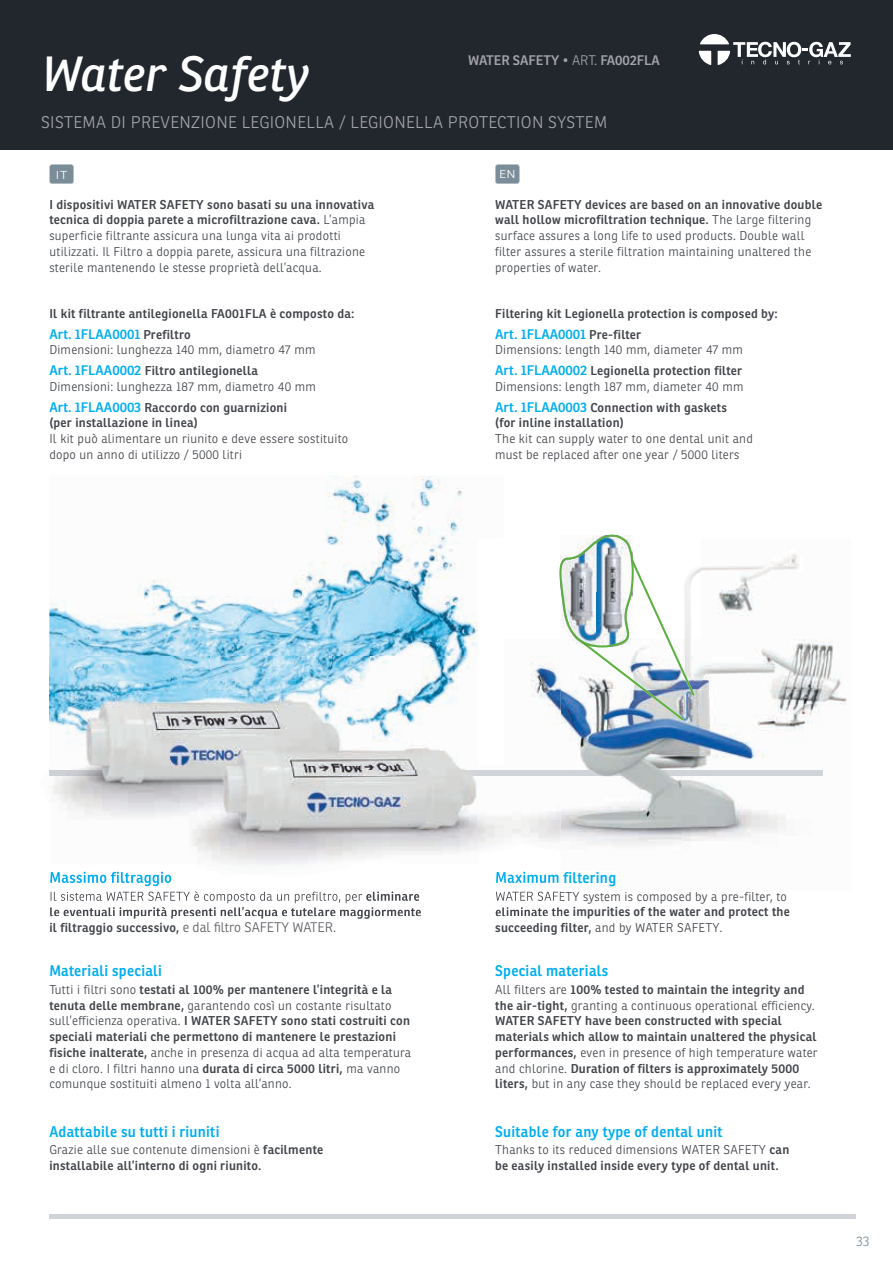
<style>
.page{position:relative;width:893px;height:1263px;background:#fff}
.page>*{position:absolute;margin:0;border:0;box-sizing:border-box;transform-origin:0 0}
.t1{font:italic 48px "Ronnia";letter-spacing:-.01em;color:#fff}
.t2{font:300 16.5px "Ronnia";letter-spacing:.02em;color:#a4a3a8}
.t3{font:600 15px "Ronnia";letter-spacing:.02em;color:#00aeef;scale:.96 1}
.t4{font:600 13.5px "Ronnia";color:#00aeef}
.t5{font:600 13.5px "Ronnia";color:#a4a3a8}
.t6{font:300 13.5px "Ronnia";color:#7b8d98}
.t7{font:600 12.45px/15.8px "Ronnia";letter-spacing:.02em;color:#414449}
.t8{font:300 12.45px/15.8px "Ronnia";letter-spacing:.02em;color:#414449}
.t9{font:300 11.25px "Ronnia";color:#fff;scale:1.18 1}
.s1{font-weight:300}
.s2{font-weight:600}
.s3{font-size:12.45px;color:#414449}
.s4{font-weight:600;font-size:13.5px;color:#00aeef}
.s5{font-weight:300;font-size:13.5px;color:#5b5c62}
</style>
<div class="page">
<div style="left:0;top:0;width:893px;height:149px;background:#22272e"></div>
<img style="left:49px;top:476px;width:429px;height:290px">
<svg style="left:49px;top:164px;width:25px;height:20px"></svg>
<svg style="left:495px;top:164px;width:25px;height:20px"></svg>
<img style="left:695px;top:554px;width:146px;height:135px">
<img style="left:561px;top:689px;width:286px;height:156px">
<img style="left:561px;top:771px;width:262px;height:4px">
<img style="left:559px;top:535px;width:136px;height:186px">
<div style="left:49px;top:1214px;width:807px;height:5px;background:#d0d4d8"></div>
<img style="left:49px;top:656px;width:2px;height:245px">
<img style="left:51px;top:766px;width:427px;height:98px">
<img style="left:478px;top:656px;width:83px;height:216px">
<img style="left:50px;top:872px;width:122px;height:14px">
<img style="left:51px;top:891px;width:311px;height:12px">
<img style="left:366px;top:891px;width:54px;height:10px">
<img style="left:50px;top:907px;width:371px;height:9px">
<img style="left:496px;top:872px;width:63px;height:11px">
<img style="left:496px;top:891px;width:65px;height:10px">
<img style="left:496px;top:907px;width:65px;height:9px">
<svg style="left:700px;top:34px;width:151px;height:30px"></svg>
<p class="t5" style="left:468px;top:52px;width:193px">WATER SAFETY <span class="s1">• ART.</span> FA002FLA</p>
<h1 class="t1" style="left:41px;top:44px;width:270px">Water Safety</h1>
<h2 class="t2" style="left:41px;top:112px;width:568px">SISTEMA DI PREVENZIONE LEGIONELLA / LEGIONELLA PROTECTION SYSTEM</h2>
<p class="t9" style="left:56px;top:168px;width:11px">IT</p>
<p class="t9" style="left:499px;top:167px;width:15px">EN</p>
<p class="t8" style="left:495px;top:196px;width:328px"><span class="s2">WATER SAFETY devices are based on an innovative double wall hollow microfiltration technique.</span> The large filtering surface assures a long life to used products. Double wall filter assures a sterile filtration maintaining unaltered the properties of water.</p>
<p class="t7" style="left:495px;top:305px;width:284px">Filtering kit Legionella protection is composed by:</p>
<p class="t4" style="left:495px;top:325px;width:148px">Art. 1FLAA0001 <span class="s3">Pre-filter</span></p>
<p class="t8" style="left:495px;top:340px;width:249px;line-height:20.7px">Dimensions: length 140 mm, diameter 47 mm<br><span class="s4">Art. 1FLAA0002</span> <span class="s2">Legionella protection filter</span></p>
<p class="t8" style="left:495px;top:376px;width:250px;line-height:20.7px">Dimensions: length 187 mm, diameter 40 mm<br><span class="s4">Art. 1FLAA0003</span> <span class="s2">Connection with gaskets</span></p>
<p class="t7" style="left:495px;top:415px;width:130px">(for inline installation)</p>
<p class="t8" style="left:495px;top:431px;width:259px">The kit can supply water to one dental unit and must be replaced after one year / 5000 liters</p>
<p class="t8" style="left:49px;top:196px;width:327px"><span class="s2">I dispositivi WATER SAFETY sono basati su una innovativa tecnica di doppia parete a microfiltrazione cava.</span> L’ampia superficie filtrante assicura una lunga vita ai prodotti utilizzati. Il Filtro a doppia parete, assicura una filtrazione sterile mantenendo le stesse proprietà dell’acqua.</p>
<p class="t7" style="left:49px;top:305px;width:307px">Il kit filtrante antilegionella FA001FLA è composto da:</p>
<p class="t4" style="left:49px;top:325px;width:143px">Art. 1FLAA0001 <span class="s3">Prefiltro</span></p>
<p class="t8" style="left:49px;top:340px;width:268px;line-height:20.7px">Dimensioni: lunghezza 140 mm, diametro 47 mm<br><span class="s4">Art. 1FLAA0002</span> <span class="s2">Filtro antilegionella</span></p>
<p class="t8" style="left:49px;top:376px;width:268px;line-height:20.7px">Dimensioni: lunghezza 187 mm, diametro 40 mm<br><span class="s4">Art. 1FLAA0003</span> <span class="s2">Raccordo con guarnizioni</span></p>
<p class="t7" style="left:49px;top:415px;width:150px">(per installazione in linea)</p>
<p class="t8" style="left:49px;top:431px;width:300px">Il kit può alimentare un riunito e deve essere sostituito dopo un anno di utilizzo / 5000 litri</p>
<p class="t7" style="left:49px;top:920px;width:288px">il filtraggio successivo, <span class="s5">e dal filtro SAFETY WATER.</span></p>
<p class="t3" style="left:49px;top:961px;width:119px">Materiali speciali</p>
<p class="t7" style="left:49px;top:981px;width:363px"><span class="s1">Tutti i filtri sono</span> testati al 100% per mantenere l’integrità e la tenuta delle membrane, <span class="s1">garantendo così un costante risultato sull’efficienza operativa.</span> I WATER SAFETY sono stati costruiti con speciali materiali che permettono di mantenere le prestazioni fisiche inalterate, <span class="s1">anche in presenza di acqua ad alta temperatura e di cloro. I filtri hanno una</span> durata di circa 5000 litri, <span class="s1">ma vanno comunque sostituiti almeno 1 volta all’anno.</span></p>
<p class="t3" style="left:49px;top:1122px;width:179px">Adattabile su tutti i riuniti</p>
<p class="t7" style="left:49px;top:1142px;width:275px"><span class="s1">Grazie alle sue contenute dimensioni è</span> facilmente installabile all’interno di ogni riunito.</p>
<p class="t3" style="left:495px;top:868px;width:128px">Maximum filtering</p>
<p class="t8" style="left:495px;top:888px;width:293px">WATER SAFETY system is composed by a pre-filter, to</p>
<p class="t7" style="left:495px;top:904px;width:296px">eliminate the impurities of the water and protect the succeeding filter, <span class="s1">and by WATER SAFETY</span><span class="s5">.</span></p>
<p class="t3" style="left:495px;top:961px;width:119px">Special materials</p>
<p class="t7" style="left:495px;top:981px;width:324px"><span class="s1">All filters are</span> 100% tested to maintain the integrity and the air-tight, <span class="s1">granting a continuous operational efficiency.<br></span>WATER SAFETY have been constructed with special materials which allow to maintain unaltered the physical performances, <span class="s1">even in presence of high temperature water and chlorine.</span> Duration of filters is approximately 5000 liters, <span class="s1">but in any case they should be replaced every year.</span></p>
<p class="t3" style="left:495px;top:1122px;width:239px">Suitable for any type of dental unit</p>
<p class="t7" style="left:495px;top:1142px;width:296px"><span class="s1">Thanks to its reduced dimensions WATER SAFETY</span> can be easily installed inside every type of dental unit.</p>
<p class="t6" style="left:856px;top:1233px;width:15px">33</p>
</div>
